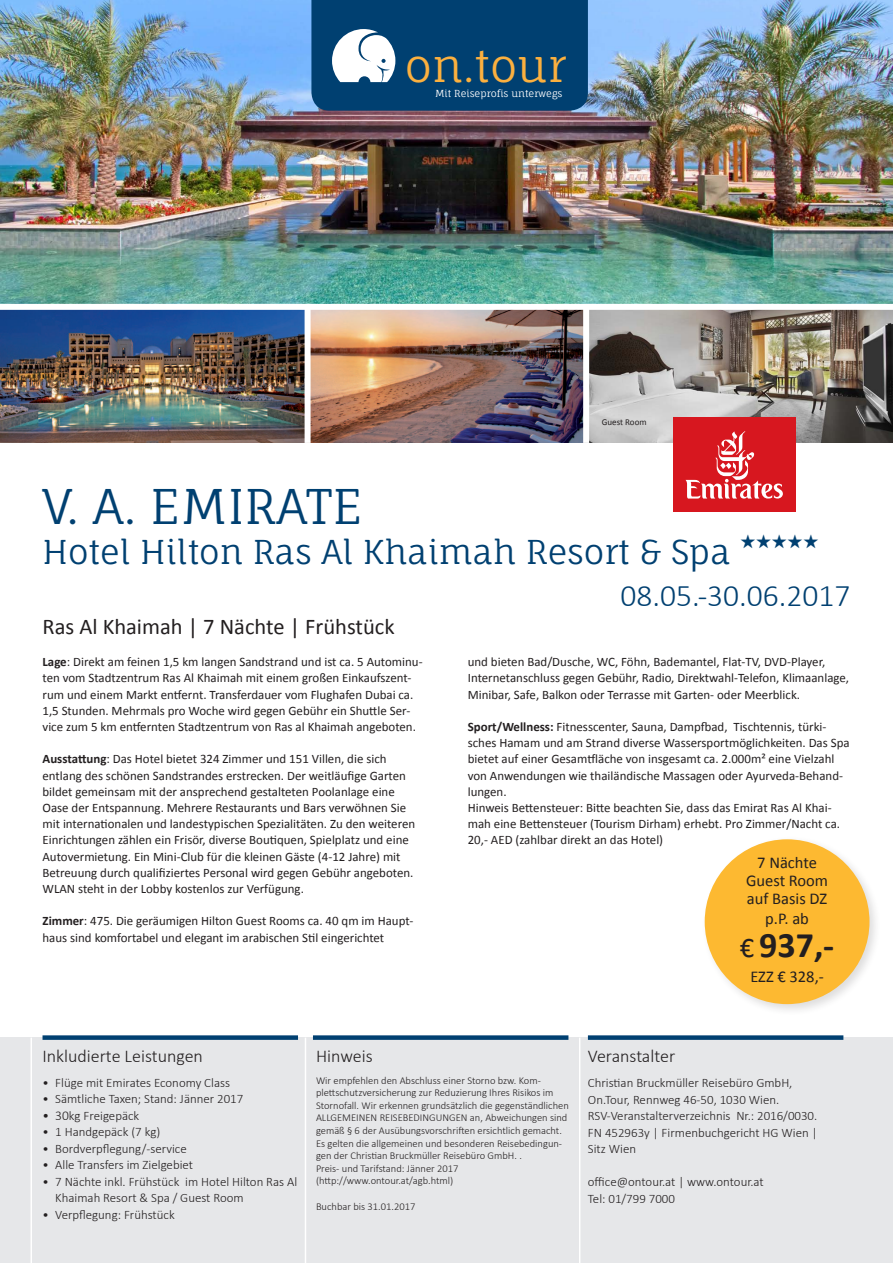
<style>
.page{position:relative;width:893px;height:1263px;background:#fff}
.page>*{position:absolute;margin:0;border:0;box-sizing:border-box;transform-origin:0 0}
.t1{font:48px "Fauna One";color:#004071}
.t2{font:43.65px "Fauna One";color:#fbb03f}
.t3{font:700 36px "Calibri";color:#231f20}
.t4{font:33px "Fauna One";color:#004071}
.t5{font:300 31.5px "Calibri";color:#004071}
.t6{font:22.5px "Calibri";color:#231f20}
.t7{font:19.2px "Zapf Dingbats";color:#004071}
.t8{font:300 18px "Calibri";color:#231f20}
.t9{font:16.5px/18px "Calibri";color:#231f20;text-align:center}
.t10{font:12.9px/16.2px "Calibri";color:#231f20}
.t11{font:300 12.9px/16.5px "Calibri";color:#231f20}
.t12{font:300 10.5px/12.6px "Calibri";color:#231f20}
.t13{font:9.75px "Fauna One";color:#fff}
.t14{font:9px "Calibri";color:#231f20}
.s1{font-weight:700}
.s2{font-weight:400;font-size:28.5px}
.s3{font-size:13.5px}
</style>
<div class="page">
<div style="left:0;top:1037px;width:893px;height:226px;background:#e6e7e9"></div>
<img style="left:0;top:0;width:893px;height:304px">
<svg style="left:311px;top:0;width:277px;height:111px;background:#17517d"></svg>
<img style="left:0;top:310px;width:305px;height:133px">
<img style="left:311px;top:310px;width:272px;height:133px">
<img style="left:589px;top:310px;width:304px;height:133px">
<div style="left:701px;top:835px;width:181px;height:181px;background:#231f20;opacity:.15"></div>
<div style="left:705px;top:839px;width:164px;height:165px;background:#fdb931;border-radius:50%"></div>
<div style="left:43px;top:1035px;width:255px;height:5px;background:#004071"></div>
<div style="left:313px;top:1035px;width:255px;height:5px;background:#004071"></div>
<div style="left:588px;top:1035px;width:255px;height:5px;background:#004071"></div>
<hr style="left:305px;top:1037px;width:1px;height:226px;background:#fff">
<hr style="left:579px;top:1037px;width:1px;height:226px;background:#fff">
<hr style="left:31px;top:1037px;width:1px;height:226px;background:#fff">
<div style="left:674px;top:418px;width:122px;height:94px;background:#d7171f"></div>
<svg style="left:685px;top:431px;width:98px;height:68px"></svg>
<h2 class="t2" style="left:405px;top:39px;width:163px">on.tour</h2>
<p class="t13" style="left:435px;top:87px;width:129px">Mit Reiseprofis unterwegs</p>
<p class="t14" style="left:602px;top:416px;width:46px">Guest Room</p>
<h1 class="t1" style="left:43px;top:477px;width:315px">V. A. Emirate</h1>
<h3 class="t4" style="left:43px;top:531px;width:690px">Hotel Hilton Ras Al Khaimah Resort &amp; Spa</h3>
<h3 class="t7" style="left:740px;top:533px;width:80px">★★★★★</h3>
<h3 class="t5" style="left:620px;top:576px;width:232px">08.05.-30.06.2017</h3>
<h3 class="t6" style="left:43px;top:612px;width:354px">Ras Al Khaimah | 7 Nächte | Frühstück</h3>
<p class="t10" style="left:43px;top:654px;width:382px"><span class="s1">Lage</span>: Direkt am feinen 1,5 km langen Sandstrand und ist ca. 5 Autominu&shy;ten vom Stadtzentrum Ras Al Khaimah mit einem großen Einkaufszent&shy;rum und einem Markt entfernt. Transferdauer vom Flughafen Dubai ca.<br>1,5 Stunden. Mehrmals pro Woche wird gegen Gebühr ein Shuttle Ser&shy;vice zum 5 km entfernten Stadtzentrum von Ras al Khaimah angeboten.</p>
<p class="t10" style="left:43px;top:751px;width:374px"><span class="s1">Ausstattung</span>: Das Hotel bietet 324 Zimmer und 151 Villen, die sich entlang des schönen Sandstrandes erstrecken. Der weitläufige Garten bildet gemeinsam mit der ansprechend gestalteten Poolanlage eine Oase der Entspannung. Mehrere Restaurants und Bars verwöhnen Sie mit internationalen und landestypischen Spezialitäten. Zu den weiteren Einrichtungen zählen ein Frisör, diverse Boutiquen, Spielplatz und eine Autovermietung. Ein Mini-Club für die kleinen Gäste (4-12 Jahre) mit Betreuung durch qualifiziertes Personal wird gegen Gebühr angeboten.<br>WLAN steht in der Lobby kostenlos zur Verfügung.</p>
<p class="t10" style="left:43px;top:913px;width:372px"><span class="s1">Zimmer</span>: 475. Die geräumigen Hilton Guest Rooms ca. 40 qm im Haupt&shy;haus sind komfortabel und elegant im arabischen Stil eingerichtet</p>
<p class="t10" style="left:468px;top:654px;width:383px">und bieten Bad/Dusche, WC, Föhn, Bademantel, Flat-TV, DVD-Player,<br>Internetanschluss gegen Gebühr, Radio, Direktwahl-Telefon, Klimaanlage,<br>Minibar, Safe, Balkon oder Terrasse mit Garten- oder Meerblick.</p>
<p class="t10" style="left:468px;top:718px;width:383px"><span class="s1">Sport/Wellness:</span> Fitnesscenter, Sauna, Dampfbad, Tischtennis, türki&shy;sches Hamam und am Strand diverse Wassersportmöglichkeiten. Das Spa bietet auf einer Gesamtfläche von insgesamt ca. 2.000m² eine Vielzahl von Anwendungen wie thailändische Massagen oder Ayurveda-Behand&shy;lungen.<br>Hinweis Bettensteuer: Bitte beachten Sie, dass das Emirat Ras Al Khai&shy;mah eine Bettensteuer (Tourism Dirham) erhebt. Pro Zimmer/Nacht ca.<br>20,- AED (zahlbar direkt an das Hotel)</p>
<p class="t9" style="left:746px;top:853px;width:84px">7 Nächte<br>Guest Room auf Basis DZ</p>
<p class="t9" style="left:765px;top:909px;width:45px">p.P. ab</p>
<h3 class="t3" style="left:740px;top:922px;width:96px"><span class="s2">€</span> 937,-</h3>
<p class="t9" style="left:750px;top:968px;width:75px">EZZ € 328,-</p>
<h3 class="t8" style="left:43px;top:1044px;width:162px">Inkludierte Leistungen</h3>
<p class="t11" style="left:43px;top:1074px;width:189px">• Flüge mit Emirates Economy Class</p>
<p class="t11" style="left:43px;top:1090px;width:202px">• Sämtliche Taxen; Stand: Jänner 2017</p>
<p class="t11" style="left:43px;top:1107px;width:98px"><span class="s3">• 30</span>kg Freigepäck</p>
<p class="t11" style="left:43px;top:1123px;width:119px">• 1 Handgepäck (7 kg)</p>
<p class="t11" style="left:43px;top:1140px;width:146px">• Bordverpflegung/-service</p>
<p class="t11" style="left:43px;top:1156px;width:152px">• Alle Transfers im Zielgebiet</p>
<p class="t11" style="left:55px;top:1173px;width:243px;text-indent:-13px">• 7 Nächte inkl. Frühstück im Hotel Hilton Ras Al<br>Khaimah Resort &amp; Spa / Guest Room</p>
<p class="t11" style="left:43px;top:1206px;width:134px">• Verpflegung: Frühstück</p>
<h3 class="t8" style="left:316px;top:1045px;width:58px">Hinweis</h3>
<p class="t12" style="left:316px;top:1074px;width:254px">Wir empfehlen den Abschluss einer Storno bzw. Kom&shy;plettschutzversicherung zur Reduzierung Ihres Risikos im Stornofall. Wir erkennen grundsätzlich die gegenständlichen ALLGEMEINEN REISEBEDINGUNGEN an, Abweichungen sind gemäß § 6 der Ausübungsvorschriften ersichtlich gemacht.<br>Es gelten die allgemeinen und besonderen Reisebedingun&shy;gen der Christian Bruckmüller Reisebüro GmbH. .<br>Preis- und Tarifstand: Jänner 2017 (http://www.ontour.at/agb.html)</p>
<p class="t12" style="left:316px;top:1200px;width:101px">Buchbar bis 31.01.2017</p>
<h3 class="t8" style="left:588px;top:1045px;width:89px">Veranstalter</h3>
<p class="t11" style="left:588px;top:1075px;width:231px">Christian Bruckmüller Reisebüro GmbH, On.Tour, Rennweg 46-50, 1030 Wien.<br>RSV-Veranstalterverzeichnis Nr.: 2016/0030.<br>FN 452963y | Firmenbuchgericht HG Wien | Sitz Wien</p>
<p class="t11" style="left:588px;top:1174px;width:177px">office@ontour.at | www.ontour.at<br>Tel: 01/799 7000</p>
</div>
